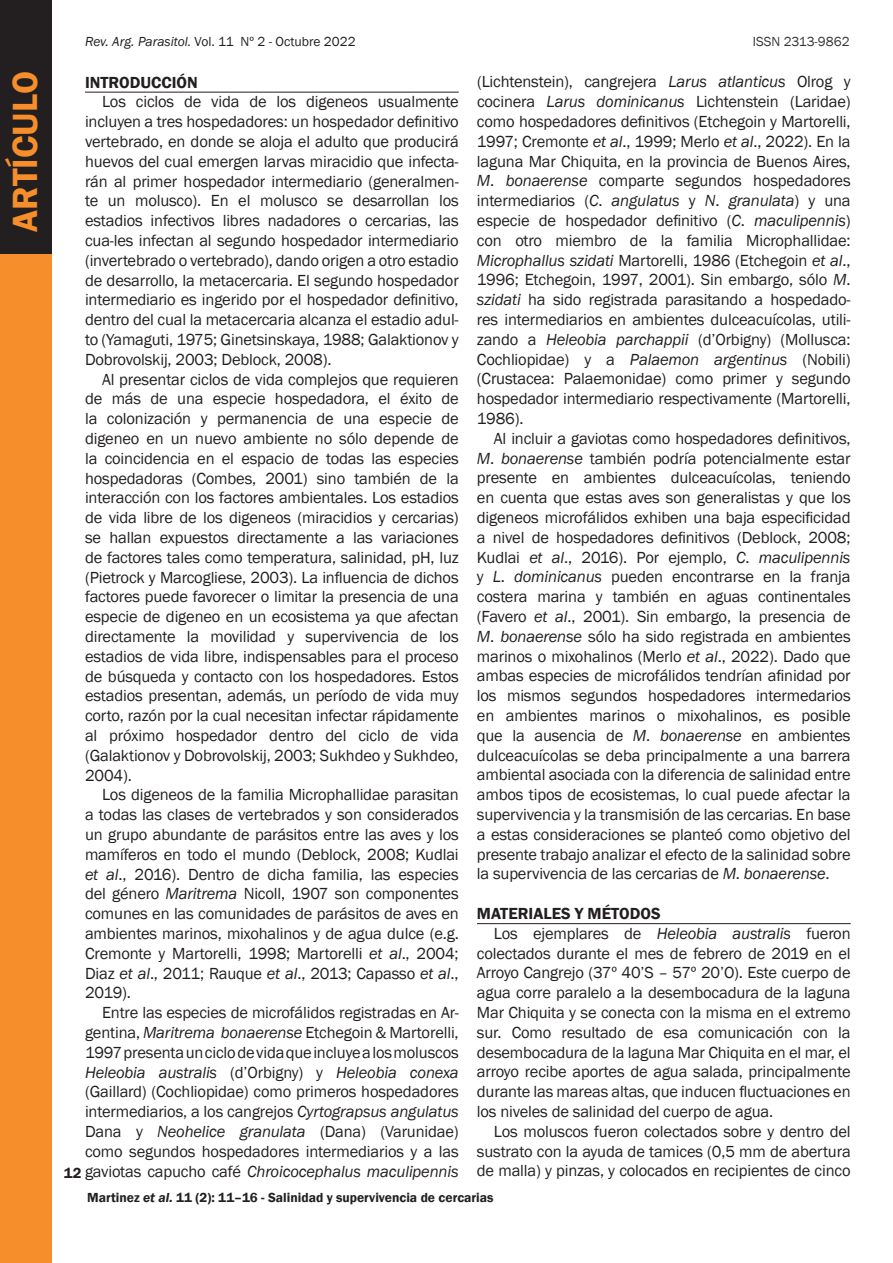
<style>
.page{position:relative;width:893px;height:1263px;background:#fff}
.page>*{position:absolute;margin:0;border:0;box-sizing:border-box;transform-origin:0 0}
.t1{font:600 36px "Franklin Gothic";color:#f68e2b}
.t2{font:16.5px/19.8px "Franklin Gothic";letter-spacing:-.01em;color:#231f20;text-align:justify}
.t3{font:600 16.5px "Franklin Gothic";color:#231f20}
.t4{font:600 13.5px "Franklin Gothic";color:#231f20}
.t5{font:13.5px "Franklin Gothic";color:#231f20}
.t6{font:13.5px "Franklin Gothic";color:#333635}
.s1{font-style:italic}
.s2{font-weight:600;font-size:15px}
</style>
<div class="page">
<div style="left:0;top:0;width:51px;height:1263px;background:#f68e2b"></div>
<div style="left:0;top:0;width:51px;height:254px;background:#231f20"></div>
<hr style="left:85px;top:92px;width:374px;height:1px;background:#231f20">
<hr style="left:477px;top:923px;width:374px;height:1px;background:#231f20">
<p class="t5" style="left:85px;top:33px;width:272px"><span class="s1">Rev. Arg. Parasitol.</span> Vol. 11 Nº 2 - Octubre 2022</p>
<p class="t6" style="left:753px;top:33px;width:98px">ISSN 2313-9862</p>
<h1 class="t1" style="left:3px;top:232px;width:162px;rotate:-90deg">ARTÍCULO</h1>
<p class="t3" style="left:85px;top:72px;width:114px">INTRODUCCIÓN</p>
<p class="t2" style="left:477px;top:72px;width:375px">(Lichtenstein), cangrejera <span class="s1">Larus atlanticus</span> Olrog y cocinera <span class="s1">Larus dominicanus</span> Lichtenstein (Laridae) como hospedadores definitivos (Etchegoin y Martorelli, 1997; Cremonte <span class="s1">et al</span>., 1999; Merlo <span class="s1">et al</span>., 2022). En la laguna Mar Chiquita, en la provincia de Buenos Aires, <span class="s1">M</span>. <span class="s1">bonaerense</span> comparte segundos hospedadores intermediarios (<span class="s1">C</span>. <span class="s1">angulatus</span> y <span class="s1">N</span>. <span class="s1">granulata</span>) y una especie de hospedador definitivo (<span class="s1">C</span>. <span class="s1">maculipennis</span>) con otro miembro de la familia Microphallidae:<br><span class="s1">Microphallus szidati</span> Martorelli, 1986 (Etchegoin <span class="s1">et al</span>., 1996; Etchegoin, 1997, 2001). Sin embargo, sólo <span class="s1">M</span>. <span class="s1">szidati</span> ha sido registrada parasitando a hospedado&shy;res intermediarios en ambientes dulceacuícolas, utili&shy;zando a <span class="s1">Heleobia parchappii</span> (d’Orbigny) (Mollusca:<br>Cochliopidae) y a <span class="s1">Palaemon argentinus</span> (Nobili) (Crustacea: Palaemonidae) como primer y segundo hospedador intermediario respectivamente (Martorelli, 1986).</p>
<p class="t2" style="left:477px;top:429px;width:375px;text-indent:17px">Al incluir a gaviotas como hospedadores definitivos, <span class="s1">M</span>. <span class="s1">bonaerense</span> también podría potencialmente estar presente en ambientes dulceacuícolas, teniendo en cuenta que estas aves son generalistas y que los digeneos microfálidos exhiben una baja especificidad a nivel de hospedadores definitivos (Deblock, 2008; Kudlai <span class="s1">et al</span>., 2016). Por ejemplo, <span class="s1">C</span>. <span class="s1">maculipennis </span>y <span class="s1">L</span>. <span class="s1">dominicanus</span> pueden encontrarse en la franja costera marina y también en aguas continentales (Favero <span class="s1">et al</span>., 2001). Sin embargo, la presencia de <span class="s1">M</span>. <span class="s1">bonaerense</span> sólo ha sido registrada en ambientes marinos o mixohalinos (Merlo <span class="s1">et al</span>., 2022). Dado que ambas especies de microfálidos tendrían afinidad por los mismos segundos hospedadores intermedarios en ambientes marinos o mixohalinos, es posible que la ausencia de <span class="s1">M</span>. <span class="s1">bonaerense</span> en ambientes dulceacuícolas se deba principalmente a una barrera ambiental asociada con la diferencia de salinidad entre ambos tipos de ecosistemas, lo cual puede afectar la supervivencia y la transmisión de las cercarias. En base a estas consideraciones se planteó como objetivo del presente trabajo analizar el efecto de la salinidad sobre la supervivencia de las cercarias de <span class="s1">M</span>. <span class="s1">bonaerense</span>.</p>
<p class="t3" style="left:477px;top:903px;width:185px">MATERIALES Y MÉTODOS</p>
<p class="t2" style="left:494px;top:924px;width:358px">Los ejemplares de <span class="s1">Heleobia australis</span> fueron</p>
<p class="t2" style="left:477px;top:943px;width:375px">colectados durante el mes de febrero de 2019 en el</p>
<p class="t2" style="left:477px;top:963px;width:375px">Arroyo Cangrejo (37º 40’S – 57º 20’O). Este cuerpo de</p>
<p class="t2" style="left:477px;top:983px;width:375px">agua corre paralelo a la desembocadura de la laguna</p>
<p class="t2" style="left:477px;top:1003px;width:375px">Mar Chiquita y se conecta con la misma en el extremo</p>
<p class="t2" style="left:477px;top:1023px;width:375px">sur. Como resultado de esa comunicación con la</p>
<p class="t2" style="left:477px;top:1042px;width:375px">desembocadura de la laguna Mar Chiquita en el mar, el</p>
<p class="t2" style="left:477px;top:1062px;width:375px">arroyo recibe aportes de agua salada, principalmente</p>
<p class="t2" style="left:477px;top:1082px;width:375px">durante las mareas altas, que inducen fluctuaciones en</p>
<p class="t2" style="left:477px;top:1102px;width:298px">los niveles de salinidad del cuerpo de agua.</p>
<p class="t2" style="left:494px;top:1122px;width:358px">Los moluscos fueron colectados sobre y dentro del</p>
<p class="t2" style="left:477px;top:1141px;width:375px">sustrato con la ayuda de tamices (0,5 mm de abertura</p>
<p class="t2" style="left:477px;top:1161px;width:375px">de malla) y pinzas, y colocados en recipientes de cinco</p>
<p class="t4" style="left:87px;top:1189px;width:408px">Martinez <span class="s1">et al.</span> 11 (2): 11–16 - Salinidad y supervivencia de cercarias</p>
<p class="t2" style="left:85px;top:92px;width:375px;text-indent:17px">Los ciclos de vida de los digeneos usualmente incluyen a tres hospedadores: un hospedador definitivo vertebrado, en donde se aloja el adulto que producirá huevos del cual emergen larvas miracidio que infecta&shy;rán al primer hospedador intermediario (generalmen&shy;te un molusco). En el molusco se desarrollan los estadios infectivos libres nadadores o cercarias, las cua-les infectan al segundo hospedador intermediario (invertebrado o vertebrado), dando origen a otro estadio de desarrollo, la metacercaria. El segundo hospedador intermediario es ingerido por el hospedador definitivo, dentro del cual la metacercaria alcanza el estadio adul&shy;to (Yamaguti, 1975; Ginetsinskaya, 1988; Galaktionov y Dobrovolskij, 2003; Deblock, 2008).</p>
<p class="t2" style="left:85px;top:369px;width:375px;text-indent:17px">Al presentar ciclos de vida complejos que requieren de más de una especie hospedadora, el éxito de la colonización y permanencia de una especie de digeneo en un nuevo ambiente no sólo depende de la coincidencia en el espacio de todas las especies hospedadoras (Combes, 2001) sino también de la interacción con los factores ambientales. Los estadios de vida libre de los digeneos (miracidios y cercarias) se hallan expuestos directamente a las variaciones de factores tales como temperatura, salinidad, pH, luz (Pietrock y Marcogliese, 2003). La influencia de dichos factores puede favorecer o limitar la presencia de una especie de digeneo en un ecosistema ya que afectan directamente la movilidad y supervivencia de los estadios de vida libre, indispensables para el proceso de búsqueda y contacto con los hospedadores. Estos estadios presentan, además, un período de vida muy corto, razón por la cual necesitan infectar rápidamente al próximo hospedador dentro del ciclo de vida (Galaktionov y Dobrovolskij, 2003; Sukhdeo y Sukhdeo, 2004).</p>
<p class="t2" style="left:85px;top:785px;width:375px;text-indent:17px">Los digeneos de la familia Microphallidae parasitan a todas las clases de vertebrados y son considerados un grupo abundante de parásitos entre las aves y los mamíferos en todo el mundo (Deblock, 2008; Kudlai <span class="s1">et al</span>., 2016). Dentro de dicha familia, las especies del género <span class="s1">Maritrema</span> Nicoll, 1907 son componentes comunes en las comunidades de parásitos de aves en ambientes marinos, mixohalinos y de agua dulce (e.g.<br>Cremonte y Martorelli, 1998; Martorelli <span class="s1">et al</span>., 2004; Diaz <span class="s1">et al</span>., 2011; Rauque <span class="s1">et al</span>., 2013; Capasso <span class="s1">et al</span>., 2019).</p>
<p class="t2" style="left:64px;top:1003px;width:396px;text-align:right">Entre las especies de microfálidos registradas en Ar&shy;gentina, <span class="s1">Maritrema bonaerense</span> Etchegoin &amp; Martorelli, 1997 presenta un ciclo de vida que incluye a los moluscos <span class="s1">Heleobia australis</span> (d’Orbigny) y <span class="s1">Heleobia conexa </span>(Gaillard) (Cochliopidae) como primeros hospedadores intermediarios, a los cangrejos <span class="s1">Cyrtograpsus angulatus </span>Dana y <span class="s1">Neohelice granulata</span> (Dana) (Varunidae) como segundos hospedadores intermediarios y a las <span class="s2">12</span> gaviotas capucho café <span class="s1">Chroicocephalus maculipennis</span></p>
</div>
